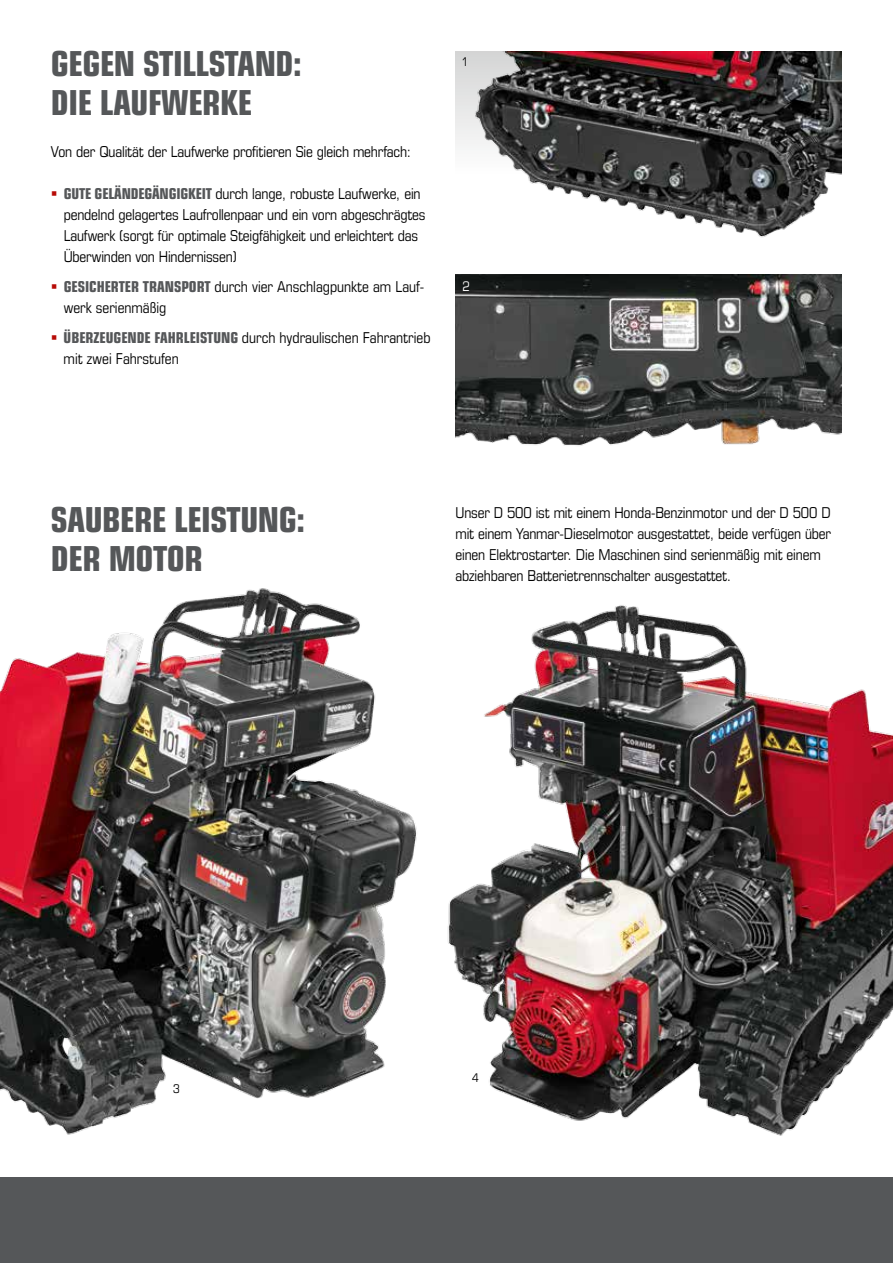
<style>
.page{position:relative;width:893px;height:1263px;background:#fff}
.page>*{position:absolute;margin:0;border:0;box-sizing:border-box;transform-origin:0 0}
.t1{font:700 condensed 34.5px/39px "Eurostile LT Pro";letter-spacing:-.01em;color:#555759}
.t2{font:condensed 15px/21px "Eurostile LT Pro";letter-spacing:-.01em;color:#000}
.t3{font:condensed 13.35px "Eurostile LT Pro";color:#fff}
.t4{font:condensed 12px "Eurostile LT Pro";color:#000}
.s1{font-weight:700;color:#555759}
</style>
<div class="page">
<div style="left:0;top:1178px;width:893px;height:85px;background:#555759"></div>
<img style="left:455px;top:51px;width:387px;height:187px">
<img style="left:0;top:588px;width:417px;height:547px">
<img style="left:455px;top:274px;width:387px;height:172px">
<img style="left:447px;top:605px;width:446px;height:531px">
<h1 class="t1" style="left:51px;top:44px;width:252px">GEGEN STILLSTAND:<br>DIE LAUFWERKE</h1>
<p class="t2" style="left:51px;top:141px;width:362px">Von der Qualität der Laufwerke profitieren Sie gleich mehrfach:</p>
<p class="t2" style="left:64px;top:183px;width:363px"><span class="s1">GUTE GELÄNDEGÄNGIGKEIT</span> durch lange, robuste Laufwerke, ein pendelnd gelagertes Laufrollenpaar und ein vorn abgeschrägtes Laufwerk (sorgt für optimale Steigfähigkeit und erleichtert das Überwinden von Hindernissen)</p>
<p class="t2" style="left:64px;top:276px;width:362px"><span class="s1">GESICHERTER TRANSPORT</span> durch vier Anschlagpunkte am Lauf&shy;werk serienmäßig</p>
<p class="t2" style="left:64px;top:327px;width:368px"><span class="s1">ÜBERZEUGENDE FAHRLEISTUNG</span> durch hydraulischen Fahrantrieb mit zwei Fahrstufen</p>
<p class="t4" style="left:462px;top:55px;width:8px">1</p>
<p class="t3" style="left:462px;top:278px;width:9px">2</p>
<h1 class="t1" style="left:51px;top:500px;width:256px">SAUBERE LEISTUNG:<br>DER MOTOR</h1>
<p class="t2" style="left:455px;top:502px;width:377px">Unser D 500 ist mit einem Honda-Benzinmotor und der D 500 D mit einem Yanmar-Dieselmotor ausgestattet, beide verfügen über einen Elektrostarter. Die Maschinen sind serienmäßig mit einem abziehbaren Batterietrennschalter ausgestattet.</p>
<p class="t4" style="left:173px;top:1081px;width:8px">3</p>
<p class="t4" style="left:472px;top:1070px;width:8px">4</p>
</div>
